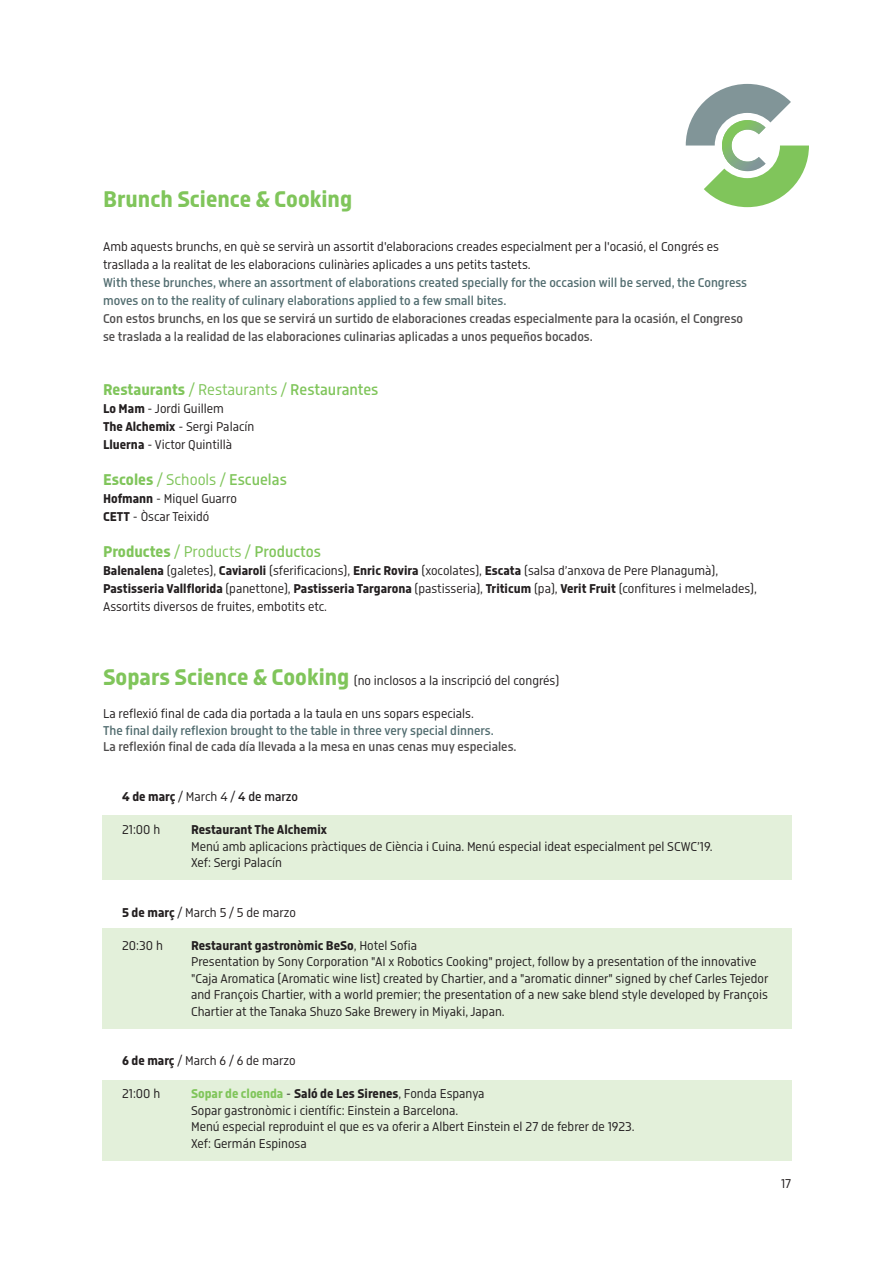
<style>
.page{position:relative;width:893px;height:1263px;background:#fff}
.page>*{position:absolute;margin:0;border:0;box-sizing:border-box;transform-origin:0 0}
.t1{font:700 24px "Isotonic";color:#80c55b}
.t2{font:16.5px "Isotonic";color:#80c55b}
.t3{font:13.5px/16.5px "Isotonic";color:#231f20}
.t4{font:500 13.5px/18px "Isotonic";color:#4d4b4b}
.t5{font:500 13.5px/18px "Isotonic";color:#516c6f}
.t6{font:700 13.5px "Isotonic";color:#231f20}
.s1{font-weight:700}
.s2{font-weight:500}
.s3{font-weight:700;font-size:24px;color:#80c55b}
.s4{font-weight:700;color:#80c55b}
</style>
<div class="page">
<div style="left:102px;top:815px;width:689px;height:65px;background:#e3f0da"></div>
<div style="left:102px;top:1081px;width:689px;height:80px;background:#e3f0da"></div>
<div style="left:102px;top:928px;width:689px;height:100px;background:#e3f0da"></div>
<svg style="left:686px;top:84px;width:123px;height:123px"></svg>
<h1 class="t1" style="left:103px;top:186px;width:251px">Brunch Science &amp; Cooking</h1>
<p class="t3" style="left:103px;top:238px;width:617px;line-height:18px">Amb aquests brunchs, en què se servirà un assortit d'elaboracions creades especialment per a l'ocasió, el Congrés es trasllada a la realitat de les elaboracions culinàries aplicades a uns petits tastets.</p>
<p class="t5" style="left:103px;top:274px;width:646px">With these brunches, where an assortment of elaborations created specially for the occasion will be served, the Congress moves on to the reality of culinary elaborations applied to a few small bites.</p>
<p class="t4" style="left:103px;top:310px;width:642px">Con estos brunchs, en los que se servirá un surtido de elaboraciones creadas especialmente para la ocasión, el Congreso se traslada a la realidad de las elaboraciones culinarias aplicadas a unos pequeños bocados.</p>
<p class="t2" style="left:103px;top:381px;width:277px"><span class="s1">Restaurants</span> / Restaurants / <span class="s2">Restaurantes</span></p>
<p class="t3" style="left:103px;top:400px;width:153px;line-height:18px"><span class="s1">Lo Mam</span> - Jordi Guillem<br><span class="s1">The Alchemix</span> - Sergi Palacín<br><span class="s1">Lluerna</span> - Victor Quintillà</p>
<p class="t2" style="left:103px;top:471px;width:185px"><span class="s1">Escoles</span> / Schools / <span class="s2">Escuelas</span></p>
<p class="t3" style="left:103px;top:490px;width:135px;line-height:18px"><span class="s1">Hofmann</span> - Miquel Guarro<br><span class="s1">CETT</span> - Òscar Teixidó</p>
<p class="t2" style="left:103px;top:543px;width:219px"><span class="s1">Productes</span> / Products / <span class="s2">Productos</span></p>
<p class="t3" style="left:103px;top:562px;width:655px;line-height:18px"><span class="s1">Balenalena</span> (galetes), <span class="s1">Caviaroli</span> (sferificacions), <span class="s1">Enric Rovira</span> (xocolates), <span class="s1">Escata</span> (salsa d’anxova de Pere Planagumà),<br><span class="s1">Pastisseria Vallflorida</span> (panettone), <span class="s1">Pastisseria Targarona</span> (pastisseria), <span class="s1">Triticum</span> (pa), <span class="s1">Verit Fruit</span> (confitures i melmelades),<br>Assortits diversos de fruites, embotits etc.</p>
<p class="t3" style="left:103px;top:673px;width:458px"><span class="s3">Sopars Science &amp; Cooking</span> (no inclosos a la inscripció del congrés)</p>
<p class="t3" style="left:103px;top:706px;width:372px">La reflexió final de cada dia portada a la taula en uns sopars especials.</p>
<p class="t5" style="left:103px;top:721px;width:392px">The final daily reflexion brought to the table in three very special dinners.</p>
<p class="t4" style="left:103px;top:738px;width:415px">La reflexión final de cada día llevada a la mesa en unas cenas muy especiales.</p>
<p class="t3" style="left:122px;top:789px;width:178px"><span class="s1">4 de març</span> / March 4 / <span class="s2">4 de marzo</span></p>
<p class="t3" style="left:122px;top:822px;width:40px">21:00 h</p>
<p class="t6" style="left:191px;top:822px;width:137px">Restaurant The Alchemix</p>
<p class="t3" style="left:191px;top:838px;width:523px">Menú amb aplicacions pràctiques de Ciència i Cuina. Menú especial ideat especialment pel SCWC’19.<br>Xef: Sergi Palacín</p>
<p class="t3" style="left:122px;top:904px;width:176px"><span class="s1">5 de març</span> / March 5 / 5 de marzo</p>
<p class="t3" style="left:122px;top:937px;width:42px">20:30 h</p>
<p class="t3" style="left:191px;top:937px;width:579px"><span class="s1">Restaurant gastronòmic BeSo</span>, Hotel Sofia<br>Presentation by Sony Corporation "AI x Robotics Cooking" project, follow by a presentation of the innovative "Caja Aromatica (Aromatic wine list) created by Chartier, and a "aromatic dinner" signed by chef Carles Tejedor and François Chartier, with a world premier; the presentation of a new sake blend style developed by François Chartier at the Tanaka Shuzo Sake Brewery in Miyaki, Japan.</p>
<p class="t3" style="left:122px;top:1053px;width:175px"><span class="s1">6 de març</span> / March 6 / 6 de marzo</p>
<p class="t3" style="left:122px;top:1086px;width:40px">21:00 h</p>
<p class="t3" style="left:191px;top:1086px;width:445px"><span class="s4">Sopar de cloenda</span> - <span class="s1">Saló de Les Sirenes</span>, Fonda Espanya<br>Sopar gastronòmic i científic: Einstein a Barcelona.<br>Menú especial reproduint el que es va oferir a Albert Einstein el 27 de febrer de 1923.<br>Xef: Germán Espinosa</p>
<p class="t3" style="left:781px;top:1176px;width:12px">17</p>
</div>
